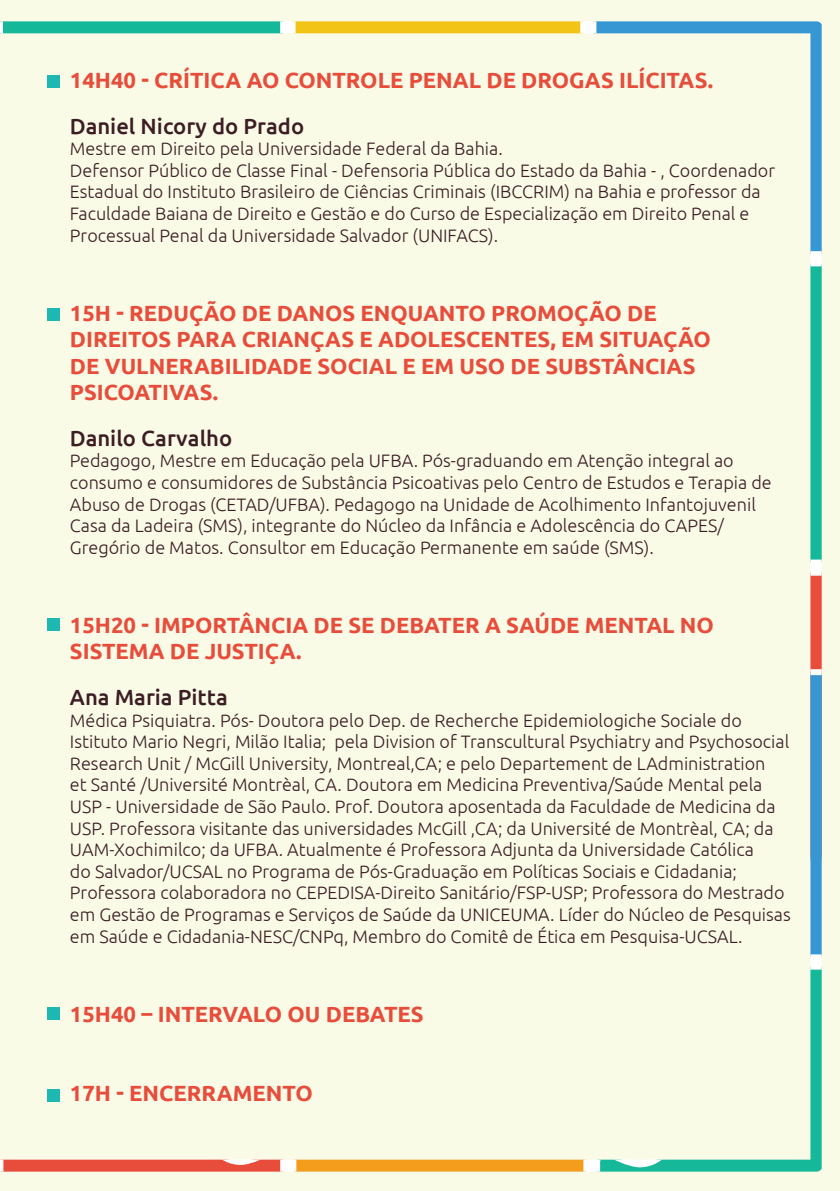
<style>
.page{position:relative;width:840px;height:1191px;background:#fff}
.page>*{position:absolute;margin:0;border:0;box-sizing:border-box;transform-origin:0 0}
.t1{font:700 22px/26.4px "Ubuntu";color:#e84c3b}
.t2{font:500 22px "Ubuntu";color:#3d1d24}
.t3{font:300 18px/21.6px "Ubuntu";color:#3d1d24}
</style>
<div class="page">
<div style="left:0;top:0;width:839px;height:1191px;background:#f9fbe7"></div>
<svg style="left:810px;top:565px;width:11px;height:104px"></svg>
<svg style="left:667px;top:21px;width:154px;height:239px"></svg>
<svg style="left:286px;top:21px;width:381px;height:13px;background:#d2c454"></svg>
<svg style="left:810px;top:260px;width:11px;height:305px;background:#27bea0"></svg>
<svg style="left:4px;top:21px;width:282px;height:300px"></svg>
<svg style="left:0;top:21px;width:4px;height:13px"></svg>
<svg style="left:810px;top:669px;width:11px;height:294px;background:#489dd3"></svg>
<svg style="left:286px;top:1159px;width:307px;height:12px;background:#f5a836"></svg>
<svg style="left:0;top:1089px;width:286px;height:82px"></svg>
<svg style="left:593px;top:963px;width:228px;height:208px"></svg>
<div style="left:48px;top:75px;width:12px;height:13px;background:#1cb8b1"></div>
<div style="left:48px;top:308px;width:12px;height:12px;background:#1cb8b1"></div>
<div style="left:48px;top:619px;width:12px;height:12px;background:#1cb8b1"></div>
<div style="left:48px;top:1007px;width:12px;height:12px;background:#1cb8b1"></div>
<div style="left:48px;top:1089px;width:12px;height:12px;background:#1cb8b1"></div>
<p class="t1" style="left:70px;top:67px;width:644px">14H40 - CRÍTICA AO CONTROLE PENAL DE DROGAS I LÍCITAS.</p>
<p class="t2" style="left:70px;top:112px;width:236px">Daniel Nicory do Prado</p>
<p class="t3" style="left:70px;top:137px;width:706px">Mestre em Direito pela Universidade Federal da Bahia.<br>Defensor Público de Classe Final - Defensoria Pública do Estado da Bahia - , Coordenador Estadual do Instituto Brasileiro de Ciências Criminais (IBCCRIM) na Bahia e professor da Faculdade Baiana de Direito e Gestão e do Curso de Especialização em Direito Penal e Processual Penal da Universidade Salvador (UNIFACS).</p>
<p class="t1" style="left:70px;top:299px;width:642px">15H - REDUÇÃO DE DANOS ENQUANTO PROMOÇÃO DE<br>DIREITOS PARA CRIANÇAS E ADOLESCENTES, EM SITUAÇÃO<br>DE VULNERABILIDAD</p>
<p class="t1" style="left:299px;top:352px;width:383px">E SOCIAL E EM USO DE SUBSTÂNCIAS</p>
<p class="t1" style="left:70px;top:379px;width:150px">PS ICOATIVAS.</p>
<p class="t2" style="left:70px;top:424px;width:164px">Danilo Carvalho</p>
<p class="t3" style="left:70px;top:449px;width:703px">Pedagogo, Mestre em Educação pela UFBA. Pós-graduando em Atenção integral ao consumo e consumidores de Substância Psicoativas pelo Centro de Estudos e Terapia de Abuso de Drogas (CETAD/UFBA). Pedagogo na Unidade de Acolhimento Infantojuvenil Casa da Ladeira (SMS), integrante do Núcleo da Infância e Adolescência do CAPES/ Gregório de Matos. Consultor em Educação Permanente em saúde (SMS).</p>
<p class="t1" style="left:70px;top:611px;width:645px;text-indent:125px">ORTÂNCIA DE SE DEBATER A SAÚDE MENTAL NO<br>SISTEMA DE JUSTIÇA.</p>
<p class="t2" style="left:70px;top:683px;width:159px">Ana Maria Pitta</p>
<p class="t3" style="left:70px;top:709px;width:722px">Médica Psiquiatra. Pós- Doutora pelo Dep. de Recherche Epidemiologiche Sociale do Istituto Mario Negri, Milão Italia; pela Division of Transcultural Psychiatry and Psychosocial Research Unit / McGill University, Montreal,CA; e pelo Departement de LAdministration<br>et Santé /Université Montrèal, CA. Doutora em Medicina Preventiva/Saúde Mental pela USP - Universidade de São Paulo. Prof. Doutora aposentada da Faculdade de Medicina da USP. Professora visitante das universidades McGill ,CA; da Université de Montrèal, CA; da UAM-Xochimilco; da UFBA. Atualmente é Professora Adjunta da Universidade Católica<br>do Salvador/UCSAL no Programa de Pós-Graduação em Políticas Sociais e Cidadania; Professora colaboradora no CEPEDISA-Direito Sanitário/FSP-USP; Professora do Mestrado em Gestão de Programas e Serviços de Saúde da UNICEUMA. Líder do Núcleo de Pesquisas em Saúde e Cidadania-NESC/CNPq, Membro do Comitê de Ética em Pesquisa-UCSAL.</p>
<p class="t1" style="left:70px;top:611px;width:98px">15H20 - IMP</p>
<p class="t1" style="left:70px;top:1000px;width:102px">15H40 – INTERV</p>
<p class="t1" style="left:237px;top:1000px;width:188px">ALO OU DEBATES</p>
<p class="t1" style="left:70px;top:1079px;width:75px">17H - ENCERR</p>
<p class="t1" style="left:217px;top:1079px;width:51px">AMENTO</p>
</div>
